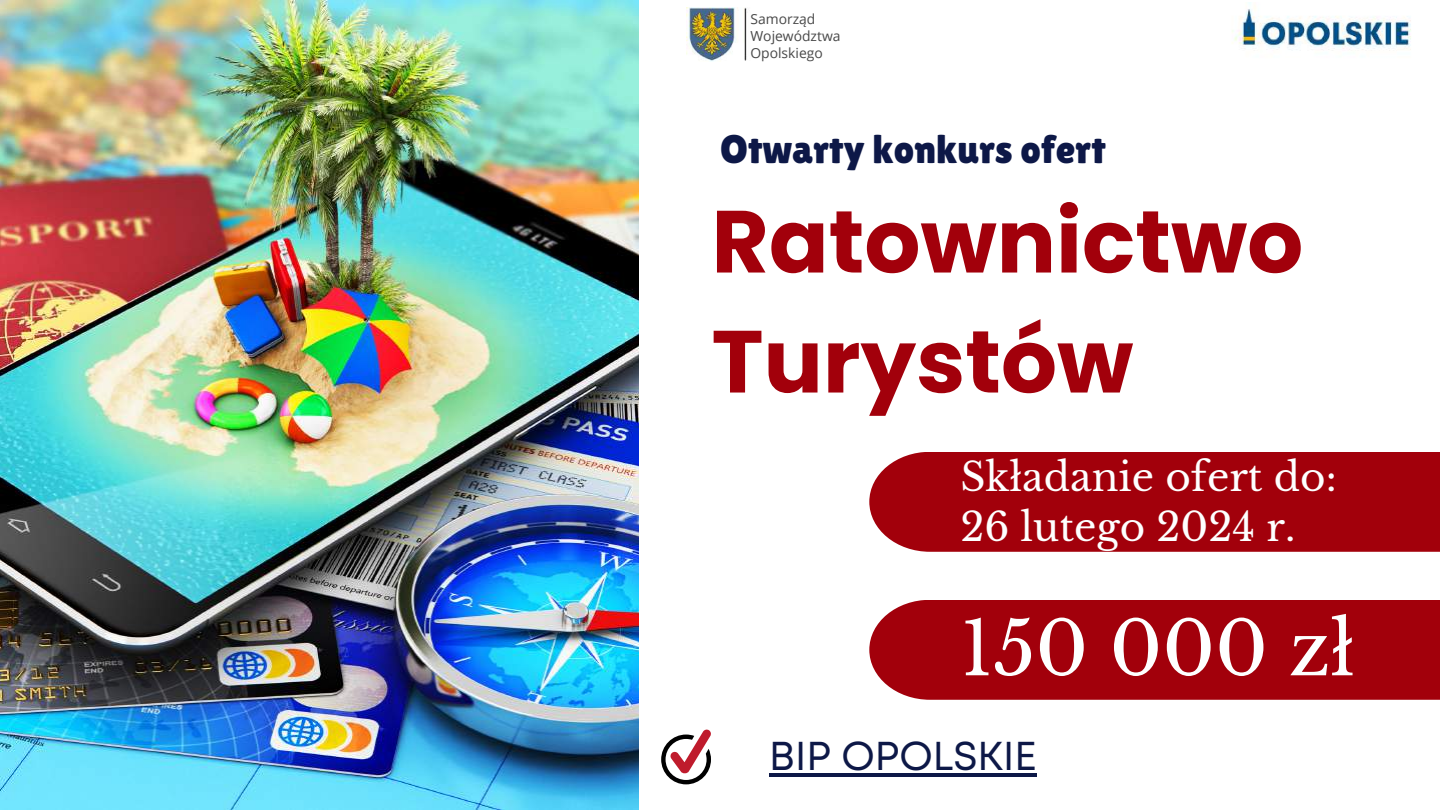
<style>
.page{position:relative;width:1440px;height:810px;background:#fff}
.page>*{position:absolute;margin:0;border:0;box-sizing:border-box;transform-origin:0 0}
.t1{font:700 88px/120px "Poppins";color:#a2000b}
.t2{font:74px "Libre Baskerville";color:#feffff}
.t3{font:40.3px "Mont";color:#0d1847}
.t4{font:39.9px "Lilita One";color:#0d1847}
.t5{font:39px/50.2px "Libre Baskerville";color:#feffff}
.t6{font:13.9px/16.8px "Open Sans";color:#484848}
</style>
<div class="page">
<img style="left:0;top:0;width:639px;height:810px">
<div style="left:869px;top:452px;width:571px;height:100px;background:#a2000b"></div>
<div style="left:869px;top:600px;width:571px;height:100px;background:#a2000b"></div>
<img style="left:1232px;top:3px;width:179px;height:48px">
<hr style="left:769px;top:773px;width:268px;height:3px;background:#0d1847">
<svg style="left:661px;top:729px;width:50px;height:55px"></svg>
<img style="left:686px;top:8px;width:61px;height:53px">
<p class="t6" style="left:750px;top:11px;width:92px">Samorząd<br>Województwa<br>Opolskiego</p>
<p class="t4" style="left:720px;top:126px;width:387px">Otwarty konkurs ofert</p>
<h1 class="t1" style="left:712px;top:182px;width:593px">Ratownictwo<br>Turystów</h1>
<p class="t5" style="left:960px;top:452px;width:378px">Składanie ofert do:<br>26 lutego 2024 r.</p>
<h2 class="t2" style="left:960px;top:604px;width:396px">150 000 zł</h2>
<p class="t3" style="left:769px;top:741px;width:269px">BIP OPOLSKIE</p>
</div>
